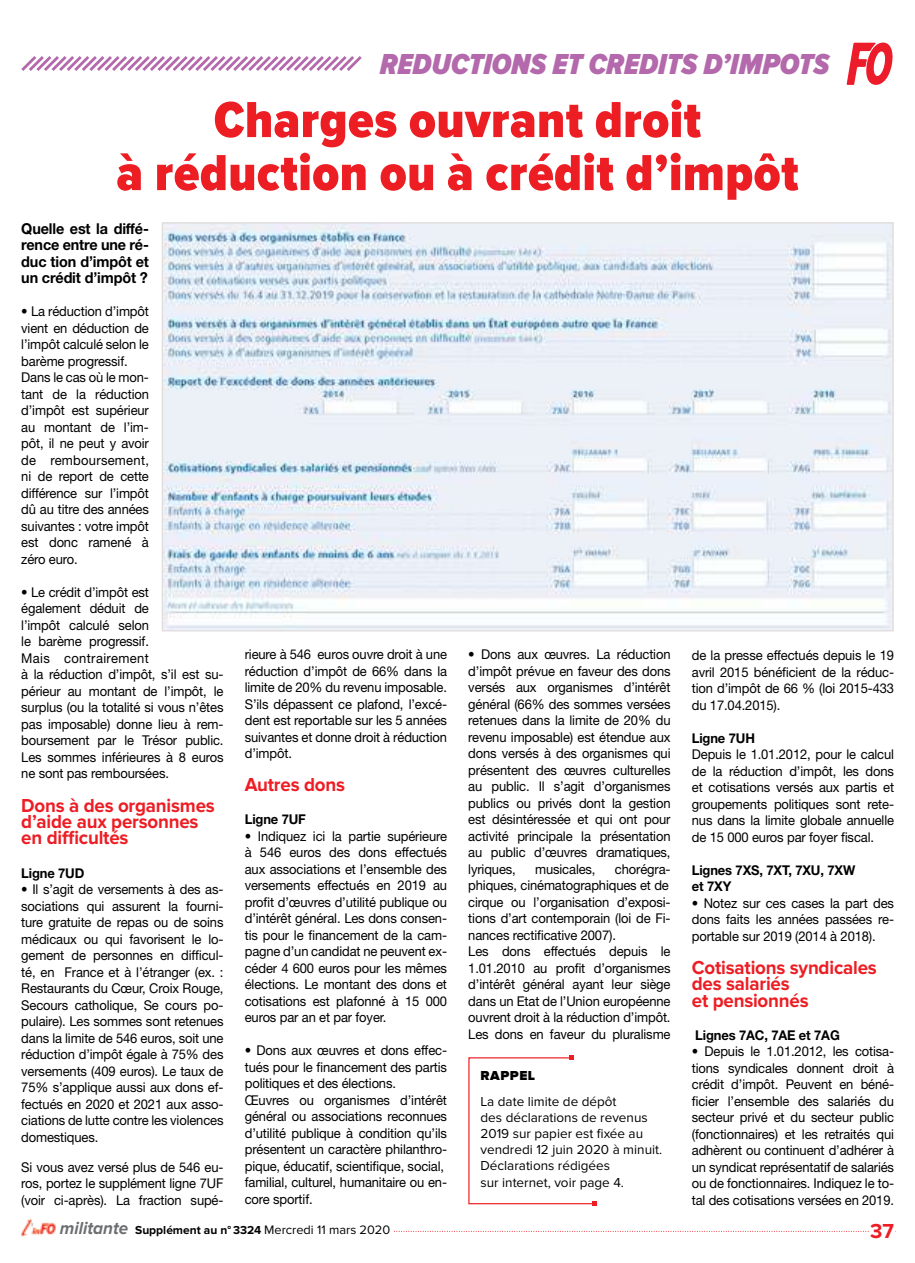
<style>
.page{position:relative;width:915px;height:1263px;background:#fff}
.page>*{position:absolute;margin:0;border:0;box-sizing:border-box;transform-origin:0 0}
.t1{font:900 52.5px/52.9px "Proxima Nova Cond";letter-spacing:.01em;color:#ed1d24;text-align:center}
.t2{font:italic 900 30px "Proxima Nova Cond";color:#b369ab}
.t3{font:700 21px "Proxima Nova";color:#ed1d24}
.t4{font:700 19.5px/16.5px "Proxima Nova";letter-spacing:-.01em;color:#ed1d24;scale:.96 1}
.t5{font:700 15px/16.5px "Helvetica Neue";letter-spacing:-.01em;color:#000;text-align:justify;scale:.96 1}
.t6{font:13.5px/16.5px "Helvetica Neue";letter-spacing:-.01em;color:#000;text-align:justify;scale:.96 1}
.t7{font:13.5px/16.2px "Proxima Nova";color:#000}
.t8{font:700 13.5px/16.5px "Helvetica Neue";letter-spacing:-.01em;color:#000;scale:.96 1}
.t9{font:900 13.5px "Proxima Nova";letter-spacing:.04em;color:#000}
.t10{font:700 12px "Proxima Nova";color:#000}
.s1{font-family:"Stone Informal";font-weight:400;color:#fff}
.s2{font-style:italic;font-size:18px;color:#6d6e71}
.s3{font-weight:400;font-size:12.75px}
</style>
<div class="page">
<svg style="left:846px;top:43px;width:47px;height:42px"></svg>
<svg style="left:394px;top:1231px;width:474px;height:1px"></svg>
<img style="left:21px;top:1218px;width:35px;height:19px">
<svg style="left:21px;top:56px;width:341px;height:15px"></svg>
<svg style="left:468px;top:1055px;width:128px;height:151px"></svg>
<img style="left:164px;top:224px;width:727px;height:405px">
<h2 class="t2" style="left:379px;top:47px;width:451px">REDUCTIONS ET CREDITS D’IMPOTS</h2>
<h1 class="t1" style="left:116px;top:95px;width:683px">Charges ouvrant droit<br>à réduction ou à crédit d’impôt</h1>
<p class="t5" style="left:21px;top:220px;width:134px">Quelle est la diffé&shy;rence entre une ré&shy;duc tion d’impôt et un crédit d’impôt ?</p>
<p class="t6" style="left:21px;top:303px;width:134px;text-align:left">• La réduction d’impôt vient en déduction de l’impôt calculé selon le barème progressif.<br>Dans le cas où le mon&shy;tant de la réduction d’impôt est supérieur au montant de l’im&shy;pôt, il ne peut y avoir de remboursement, ni de report de cette différence sur l’impôt dû au titre des années suivantes : votre impôt est donc ramené à zéro euro.</p>
<p class="t6" style="left:21px;top:584px;width:212px;text-align:left">• Le crédit d’impôt est<br>également déduit de<br>l’impôt calculé selon<br>le barème progressif.<br>Mais contrairement<br>à la réduction d’impôt, s’il est su&shy;périeur au montant de l’impôt, le surplus (ou la totalité si vous n’êtes pas imposable) donne lieu à rem&shy;boursement par le Trésor public.<br>Les sommes inférieures à 8 euros ne sont pas remboursées.</p>
<h3 class="t4" style="left:21px;top:797px;width:203px">Dons à des organismes d’aide aux personnes en difficultés</h3>
<p class="t8" style="left:21px;top:864px;width:67px">Ligne 7UD</p>
<p class="t6" style="left:21px;top:881px;width:212px">• Il s’agit de versements à des as&shy;sociations qui assurent la fourni&shy;ture gratuite de repas ou de soins médicaux ou qui favorisent le lo&shy;gement de personnes en difficul&shy;té, en France et à l’étranger (ex. :<br>Restaurants du Cœur, Croix Rouge, Secours catholique, Se cours po&shy;pulaire). Les sommes sont retenues dans la limite de 546 euros, soit une réduction d’impôt égale à 75% des versements (409 euros). Le taux de 75% s’applique aussi aux dons ef&shy;fectués en 2020 et 2021 aux asso&shy;ciations de lutte contre les violences domestiques.</p>
<p class="t6" style="left:21px;top:1158px;width:212px">Si vous avez versé plus de 546 eu&shy;ros, portez le supplément ligne 7UF (voir ci-après). La fraction supé-</p>
<p class="t6" style="left:245px;top:646px;width:212px">rieure à 546 euros ouvre droit à une réduction d’impôt de 66% dans la limite de 20% du revenu imposable.<br>S’ils dépassent ce plafond, l’excé&shy;dent est reportable sur les 5 années suivantes et donne droit à réduction d’impôt.</p>
<h3 class="t4" style="left:245px;top:777px;width:106px">Autres dons</h3>
<p class="t8" style="left:245px;top:811px;width:65px">Ligne 7UF</p>
<p class="t6" style="left:245px;top:827px;width:212px">• Indiquez ici la partie supérieure à 546 euros des dons effectués aux associations et l’ensemble des versements effectués en 2019 au profit d’œuvres d’utilité publique ou d’intérêt général. Les dons consen&shy;tis pour le financement de la cam&shy;pagne d’un candidat ne peuvent ex&shy;céder 4 600 euros pour les mêmes élections. Le montant des dons et cotisations est plafonné à 15 000 euros par an et par foyer.</p>
<p class="t6" style="left:245px;top:1042px;width:212px;text-align:left">• Dons aux œuvres et dons effec&shy;tués pour le financement des partis politiques et des élections.<br>Œuvres ou organismes d’intérêt général ou associations reconnues d’utilité publique à condition qu’ils présentent un caractère philanthro&shy;pique, éducatif, scientifique, social, familial, culturel, humanitaire ou en&shy;core sportif.</p>
<p class="t6" style="left:468px;top:646px;width:212px">• Dons aux œuvres. La réduction d’impôt prévue en faveur des dons versés aux organismes d’intérêt général (66% des sommes versées retenues dans la limite de 20% du revenu imposable) est étendue aux dons versés à des organismes qui présentent des œuvres culturelles au public. Il s’agit d’organismes publics ou privés dont la gestion est désintéressée et qui ont pour activité principale la présentation au public d’œuvres dramatiques, lyriques,</p>
<p class="t6" style="left:691px;top:647px;width:212px">de la presse effectués depuis le 19 avril 2015 bénéficient de la réduc&shy;tion d’impôt de 66 % (loi 2015-433 du 17.04.2015).</p>
<p class="t8" style="left:691px;top:729px;width:67px">Ligne 7UH</p>
<p class="t6" style="left:691px;top:746px;width:212px">Depuis le 1.01.2012, pour le calcul de la réduction d’impôt, les dons et cotisations versés aux partis et groupements politiques sont rete&shy;nus dans la limite globale annuelle de 15 000 euros par foyer fiscal.</p>
<p class="t8" style="left:691px;top:861px;width:172px">Lignes 7XS, 7XT, 7XU, 7XW et 7XY</p>
<p class="t6" style="left:691px;top:895px;width:212px">• Notez sur ces cases la part des dons faits les années passées re&shy;portable sur 2019 (2014 à 2018).</p>
<h3 class="t4" style="left:691px;top:960px;width:194px">Cotisations syndicales des salariés<br>et pensionnés</h3>
<p class="t8" style="left:695px;top:1026px;width:152px">Lignes 7AC, 7AE et 7AG</p>
<p class="t6" style="left:691px;top:1043px;width:212px">• Depuis le 1.01.2012, les cotisa&shy;tions syndicales donnent droit à crédit d’impôt. Peuvent en béné&shy;ficier l’ensemble des salariés du secteur privé et du secteur public (fonctionnaires) et les retraités qui adhèrent ou continuent d’adhérer à un syndicat représentatif de salariés ou de fonctionnaires. Indiquez le to&shy;tal des cotisations versées en 2019.</p>
<p class="t6" style="left:468px;top:860px;width:212px;text-align:left;text-indent:146px">chorégra&shy;phiques, cinématographiques et de cirque ou l’organisation d’exposi&shy;tions d’art contemporain (loi de Fi&shy;nances rectificative 2007).<br>Les dons effectués depuis le<br>1.01.2010 au profit d’organismes d’intérêt général ayant leur siège dans un Etat de l’Union européenne ouvrent droit à la réduction d’impôt.<br>Les dons en faveur du pluralisme</p>
<p class="t6" style="left:535px;top:860px;width:64px">musicales,</p>
<p class="t9" style="left:480px;top:1068px;width:56px">RAPPEL</p>
<p class="t7" style="left:480px;top:1093px;width:183px">La date limite de dépôt<br>des déclarations de revenus<br>2019 sur papier est fixée au vendredi 12 juin 2020 à minuit.<br>Déclarations rédigées<br>sur internet, voir page 4.</p>
<p class="t10" style="left:56px;top:1223px;width:339px"><span class="s1">l</span><span class="s2">militante</span> Supplément au n° 3324 <span class="s3">Mercredi 11 mars 2020</span><span class="s1">l</span></p>
<h3 class="t3" style="left:869px;top:1219px;width:25px">37</h3>
</div>
